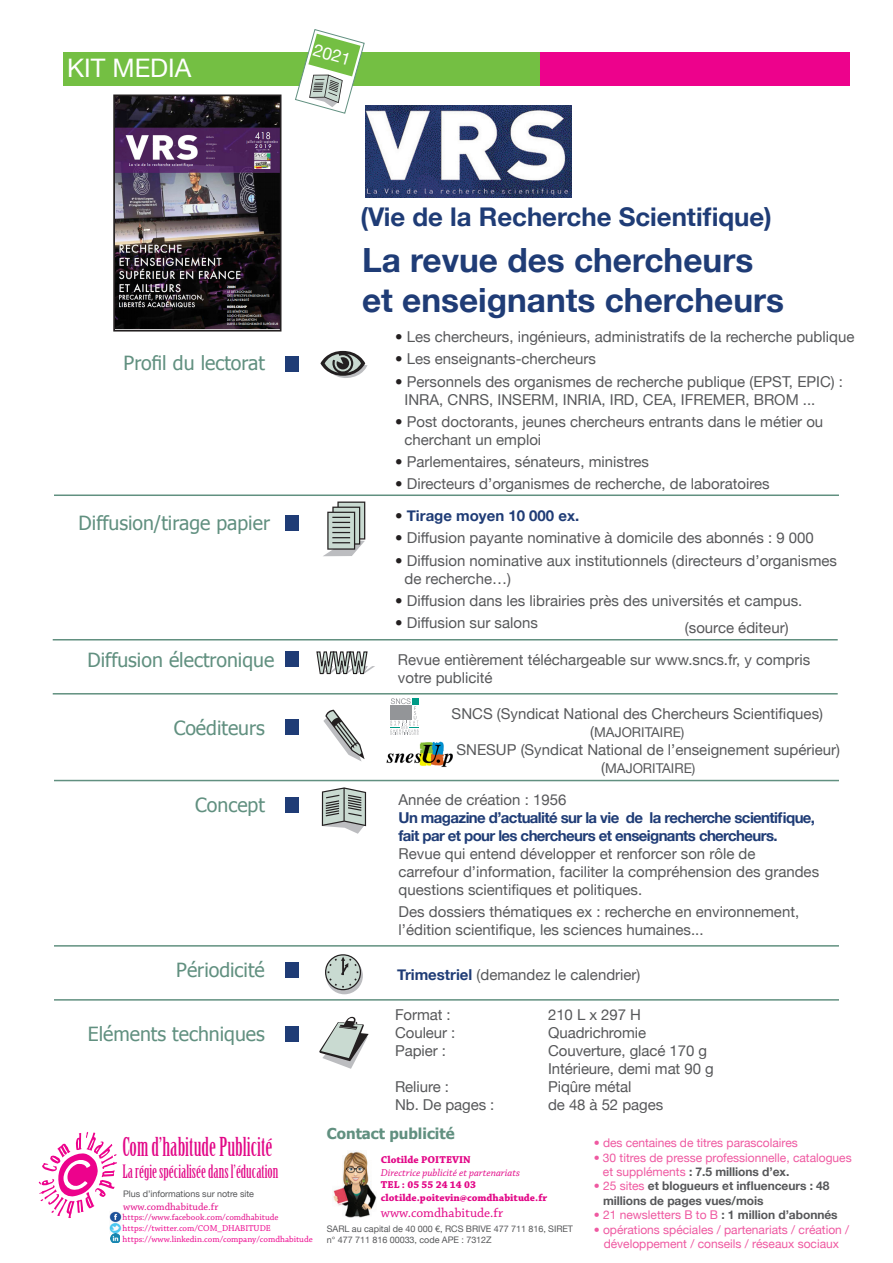
<style>
.page{position:relative;width:893px;height:1263px;background:#fff}
.page>*{position:absolute;margin:0;border:0;box-sizing:border-box;transform-origin:0 0}
.t1{font:700 33.3px/40px "Helvetica Neue";color:#1f3c76}
.t2{font:700 25.8px "Helvetica Neue";color:#1f3c76}
.t3{font:25.5px "Birch Std";color:#e20787}
.t4{font:25.5px "Helvetica Neue";color:#fff}
.t5{font:19.5px "Tahoma";color:#619080}
.t6{font:18px "Birch Std";color:#e20787}
.t7{font:17.25px "Helvetica Neue";color:#fff}
.t8{font:15px/18px "Helvetica Neue";color:#57585a}
.t9{font:700 15px/18px "Helvetica Neue";letter-spacing:-.04em;color:#1f3c76}
.t10{font:700 15px "Helvetica Neue";color:#1f3c76}
.t11{font:700 15px "Tahoma";color:#619080}
.t12{font:13.5px "Helvetica Neue";color:#57585a}
.t13{font:13.5px "Chaparral Pro";color:#e20787}
.t14{font:12px/14.4px "Helvetica Neue";color:#ef59a1}
.t15{font:700 12px/14.4px "Helvetica Neue";letter-spacing:-.005em;color:#57585a}
.t16{font:italic 10.5px/12.6px "Chaparral Pro";color:#e20787}
.t17{font:700 10.5px/12.6px "Chaparral Pro";color:#e20787}
.t18{font:10.5px "Chaparral Pro";color:#e20787}
.t19{font:9px/10.8px "Helvetica Neue";letter-spacing:-.005em;color:#57585a}
.t20{font:9px "Chaparral Pro";color:#ed028c}
.t21{font:9px "Chaparral Pro";color:#e20787}
.s1{font-weight:700;color:#231f20}
.s2{color:#231f20}
.s3{font-size:15px}
.s4{font-weight:700;color:#1f3c76}
.s5{font-weight:700;font-style:normal}
.s6{font-weight:700;color:#57585a}
.s7{font-weight:400;color:#ef59a1}
</style>
<div class="page">
<div style="left:286px;top:719px;width:13px;height:16px;background:#1f3c76"></div>
<div style="left:286px;top:356px;width:13px;height:16px;background:#1f3c76"></div>
<div style="left:286px;top:797px;width:13px;height:16px;background:#1f3c76"></div>
<div style="left:286px;top:962px;width:13px;height:16px;background:#1f3c76"></div>
<div style="left:286px;top:1026px;width:13px;height:16px;background:#1f3c76"></div>
<div style="left:286px;top:515px;width:13px;height:16px;background:#1f3c76"></div>
<hr style="left:54px;top:494px;width:785px;height:2px;background:#619080">
<hr style="left:53px;top:693px;width:785px;height:1px;background:#619080">
<hr style="left:54px;top:780px;width:785px;height:1px;background:#619080">
<hr style="left:54px;top:945px;width:785px;height:2px;background:#619080">
<hr style="left:54px;top:999px;width:785px;height:2px;background:#619080">
<svg style="left:323px;top:710px;width:42px;height:51px"></svg>
<svg style="left:320px;top:351px;width:47px;height:27px"></svg>
<svg style="left:322px;top:787px;width:44px;height:47px"></svg>
<div style="left:326px;top:957px;width:37px;height:37px;background:#bcbdc0;border-radius:50%"></div>
<svg style="left:325px;top:954px;width:36px;height:36px"></svg>
<svg style="left:319px;top:1017px;width:50px;height:52px"></svg>
<svg style="left:323px;top:501px;width:42px;height:55px"></svg>
<img style="left:116px;top:98px;width:162px;height:231px">
<div style="left:113px;top:95px;width:168px;height:237px;border:2px solid #231f20"></div>
<img style="left:365px;top:105px;width:207px;height:92px">
<svg style="left:390px;top:698px;width:29px;height:37px"></svg>
<svg style="left:316px;top:651px;width:59px;height:24px"></svg>
<div style="left:286px;top:651px;width:13px;height:16px;background:#1f3c76"></div>
<hr style="left:53px;top:639px;width:785px;height:1px;background:#619080">
<img style="left:386px;top:741px;width:67px;height:26px">
<div style="left:63px;top:52px;width:785px;height:34px;background:#74bf43"></div>
<div style="left:540px;top:52px;width:310px;height:34px;background:#ed028c"></div>
<svg style="left:295px;top:29px;width:70px;height:85px"></svg>
<svg style="left:38px;top:1132px;width:79px;height:86px"></svg>
<img style="left:110px;top:1211px;width:11px;height:22px">
<svg style="left:111px;top:1233px;width:9px;height:10px"></svg>
<img style="left:333px;top:1151px;width:44px;height:67px">
<p class="t4" style="left:67px;top:53px;width:126px">KIT MEDIA</p>
<p class="t7" style="left:317px;top:39px;width:40px;rotate:16deg">2021</p>
<p class="t5" style="left:124px;top:351px;width:143px">Profil du lectorat</p>
<p class="t5" style="left:79px;top:511px;width:193px">Diffusion/tirage papier</p>
<p class="t2" style="left:360px;top:200px;width:413px">(Vie de la Recherche Scientifique)</p>
<p class="t1" style="left:362px;top:239px;width:423px">La revue des chercheurs et enseignants chercheurs</p>
<p class="t8" style="left:395px;top:327px;width:461px"><span class="s1">•</span> Les chercheurs, ingénieurs, administratifs de la recherche publique</p>
<p class="t8" style="left:395px;top:350px;width:202px"><span class="s1">•</span> Les enseignants-chercheurs</p>
<p class="t8" style="left:404px;top:372px;width:440px;text-indent:-9px"><span class="s1">•</span> Personnels des organismes de recherche publique (EPST, EPIC) :<br>INRA, CNRS, INSERM, INRIA, IRD, CEA, IFREMER, BROM ...</p>
<p class="t8" style="left:404px;top:412px;width:420px;text-indent:-9px"><span class="s1">•</span> Post doctorants, jeunes chercheurs entrants dans le métier ou cherchant un emploi</p>
<p class="t8" style="left:395px;top:452px;width:255px"><span class="s1">•</span> Parlementaires, sénateurs, ministres</p>
<p class="t8" style="left:395px;top:475px;width:376px"><span class="s1">•</span> Directeurs d’organismes de recherche, de laboratoires</p>
<p class="t10" style="left:395px;top:506px;width:186px"><span class="s2">•</span> Tirage moyen 10 000 ex.</p>
<p class="t8" style="left:395px;top:529px;width:420px"><span class="s1">•</span> Diffusion payante nominative à domicile des abonnés : 9 000</p>
<p class="t8" style="left:404px;top:551px;width:434px;text-indent:-9px"><span class="s1">•</span> Diffusion nominative aux institutionnels (directeurs d’organismes de recherche…)</p>
<p class="t8" style="left:395px;top:591px;width:409px"><span class="s1">•</span> Diffusion dans les librairies près des universités et campus.</p>
<p class="t8" style="left:395px;top:614px;width:144px"><span class="s1">•</span> Diffusion sur salons</p>
<p class="t8" style="left:685px;top:619px;width:105px">(source éditeur)</p>
<p class="t5" style="left:88px;top:647px;width:188px">Diffusion électronique</p>
<p class="t8" style="left:398px;top:650px;width:414px">Revue entièrement téléchargeable sur www.sncs.fr, y compris votre publicité</p>
<p class="t5" style="left:174px;top:716px;width:93px">Coéditeurs</p>
<p class="t5" style="left:195px;top:793px;width:71px">Concept</p>
<p class="t8" style="left:452px;top:705px;width:373px">SNCS (Syndicat National des Chercheurs Scientifiques)</p>
<p class="t12" style="left:590px;top:724px;width:96px"><span class="s3">(</span>MAJORITAIRE)</p>
<p class="t8" style="left:456px;top:741px;width:385px">SNESUP (Syndicat National de l’enseignement supérieur)</p>
<p class="t12" style="left:601px;top:760px;width:96px"><span class="s3">(</span>MAJORITAIRE)</p>
<p class="t8" style="left:399px;top:790px;width:169px">Année de création : 1956</p>
<p class="t9" style="left:399px;top:808px;width:418px">Un magazine d’actualité sur la vie de la recherche scientifique, fait par et pour les chercheurs et enseignants chercheurs.</p>
<p class="t8" style="left:399px;top:844px;width:422px">Revue qui entend développer et renforcer son rôle de carrefour d’information, faciliter la compréhension des grandes questions scientifiques et politiques.</p>
<p class="t8" style="left:399px;top:902px;width:402px">Des dossiers thématiques ex : recherche en environnement, l’édition scientifique, les sciences humaines...</p>
<p class="t5" style="left:176px;top:958px;width:90px">Périodicité</p>
<p class="t8" style="left:397px;top:965px;width:245px"><span class="s4">Trimestriel</span> (demandez le calendrier)</p>
<p class="t8" style="left:395px;top:1005px;width:57px">Format :</p>
<p class="t8" style="left:548px;top:1005px;width:94px">210 L x 297 H</p>
<p class="t8" style="left:395px;top:1023px;width:62px">Couleur :</p>
<p class="t8" style="left:548px;top:1023px;width:100px">Quadrichromie</p>
<p class="t8" style="left:395px;top:1041px;width:52px">Papier :</p>
<p class="t8" style="left:548px;top:1041px;width:160px">Couverture, glacé 170 g</p>
<p class="t8" style="left:548px;top:1059px;width:167px">Intérieure, demi mat 90 g</p>
<p class="t8" style="left:395px;top:1077px;width:55px">Reliure :</p>
<p class="t8" style="left:548px;top:1077px;width:85px">Piqûre métal</p>
<p class="t8" style="left:395px;top:1095px;width:101px">Nb. De pages :</p>
<p class="t8" style="left:548px;top:1095px;width:117px">de 48 à 52 pages</p>
<p class="t5" style="left:88px;top:1021px;width:179px">Eléments techniques</p>
<p class="t3" style="left:123px;top:1132px;width:151px">Com d’habitude Publicité</p>
<p class="t6" style="left:123px;top:1161px;width:157px">La régie spécialisée dans l’éducation</p>
<p class="t19" style="left:123px;top:1188px;width:132px">Plus d’informations sur notre site</p>
<p class="t18" style="left:123px;top:1200px;width:97px">www.comdhabitude.fr</p>
<p class="t21" style="left:123px;top:1212px;width:157px">https://www.facebook.com/comdhabitude</p>
<p class="t20" style="left:123px;top:1223px;width:150px">https://twitter.com/COM_DHABITUDE</p>
<p class="t20" style="left:123px;top:1234px;width:192px">https://www.linkedin.com/company/comdhabitude</p>
<p class="t11" style="left:327px;top:1123px;width:129px">Contact publicité</p>
<p class="t16" style="left:381px;top:1154px;width:140px"><span class="s5">Clotilde POITEVIN<br></span>Directrice publicité et partenariats</p>
<p class="t17" style="left:381px;top:1179px;width:168px">TEL : 05 55 24 14 03 clotilde.poitevin@comdhabitude.fr</p>
<p class="t13" style="left:381px;top:1205px;width:124px">www.comdhabitude.fr</p>
<p class="t19" style="left:327px;top:1223px;width:248px">SARL au capital de 40 000 €, RCS BRIVE 477 711 816, SIRET n° 477 711 816 00033, code APE : 7312Z</p>
<p class="t14" style="left:594px;top:1135px;width:206px">• des centaines de titres parascolaires</p>
<p class="t14" style="left:603px;top:1150px;width:250px;text-indent:-9px">• 30 titres de presse professionnelle, catalogues et suppléments <span class="s6">: 7.5 millions d’ex.</span></p>
<p class="t15" style="left:603px;top:1179px;width:228px;text-indent:-9px"><span class="s7">• 25 sites</span> et blogueurs et influenceurs : 48 millions de pages vues/mois</p>
<p class="t14" style="left:594px;top:1207px;width:246px">• 21 newsletters B to B <span class="s6">: 1 million d’abonnés</span></p>
<p class="t14" style="left:594px;top:1222px;width:257px">• opérations spéciales / partenariats / création /</p>
<p class="t14" style="left:604px;top:1236px;width:237px">développement / conseils / réseaux sociaux</p>
</div>
